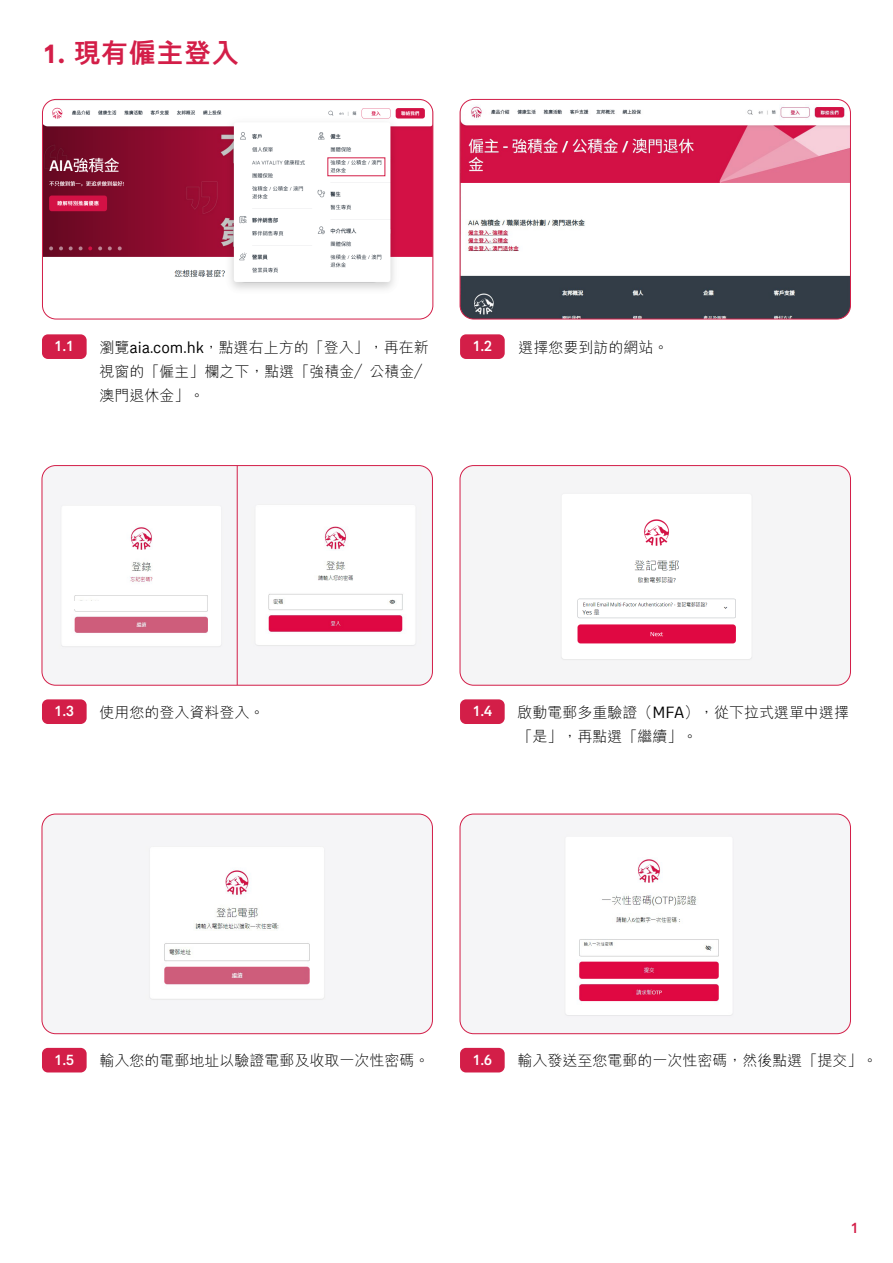
<style>
.page{position:relative;width:893px;height:1263px;background:#fff}
.page>*{position:absolute;margin:0;border:0;box-sizing:border-box;transform-origin:0 0}
.t1{font:800 27px "M Hei HK";letter-spacing:.025em;color:#d31e48}
.t2{font:300 15px/24px "M Hei HK";color:#000;text-align:justify}
.t3{font:500 15px "AIA Everest";color:#fff}
.t4{font:500 15px "AIA Everest";color:#d31e48}
.s1{font-family:"AIA Everest";font-weight:700}
.s2{font-family:"AIA Everest";font-weight:400;font-size:16.5px}
</style>
<div class="page">
<div style="left:42px;top:334px;width:45px;height:25px;background:#d31e48;border-radius:6px"></div>
<div style="left:460px;top:334px;width:45px;height:25px;background:#d31e48;border-radius:6px"></div>
<div style="left:42px;top:699px;width:45px;height:25px;background:#d31e48;border-radius:6px"></div>
<img style="left:42px;top:99px;width:391px;height:220px">
<div style="left:42px;top:99px;width:391px;height:220px;border:1px solid #d31e48;border-radius:14px"></div>
<img style="left:460px;top:99px;width:390px;height:220px">
<div style="left:460px;top:99px;width:391px;height:220px;border:1px solid #d31e48;border-radius:14px"></div>
<img style="left:42px;top:466px;width:181px;height:218px">
<div style="left:168px;top:601px;width:21px;height:8px;background:#fff"></div>
<img style="left:236px;top:467px;width:195px;height:217px">
<hr style="left:237px;top:466px;width:1px;height:219px;background:#d31e48">
<div style="left:74px;top:601px;width:30px;height:8px;background:#fff"></div>
<div style="left:42px;top:465px;width:391px;height:221px;border:1px solid #d31e48;border-radius:14px"></div>
<div style="left:460px;top:699px;width:45px;height:25px;background:#d31e48;border-radius:6px"></div>
<img style="left:460px;top:466px;width:389px;height:218px">
<div style="left:460px;top:465px;width:391px;height:221px;border:1px solid #d31e48;border-radius:14px"></div>
<div style="left:42px;top:1048px;width:45px;height:24px;background:#d31e48;border-radius:6px"></div>
<img style="left:42px;top:814px;width:390px;height:220px">
<div style="left:42px;top:814px;width:391px;height:220px;border:1px solid #d31e48;border-radius:14px"></div>
<div style="left:460px;top:1048px;width:45px;height:24px;background:#d31e48;border-radius:6px"></div>
<img style="left:564px;top:834px;width:170px;height:184px">
<div style="left:809px;top:814px;width:41px;height:220px;background:#f5f5f7"></div>
<div style="left:460px;top:814px;width:49px;height:220px;background:#f5f5f7"></div>
<div style="left:582px;top:947px;width:22px;height:6px;background:#fff"></div>
<div style="left:460px;top:814px;width:391px;height:220px;border:1px solid #d31e48;border-radius:14px"></div>
<h1 class="t1" style="left:43px;top:39px;width:198px"><span class="s1">1.</span> 現有僱主登入</h1>
<p class="t2" style="left:99px;top:335px;width:332px">瀏覽<span class="s2">aia.com.hk</span>，點選右上方的「登入」，再在新視窗的「僱主」欄之下，點選「強積金／公積金／澳門退休金」。</p>
<p class="t3" style="left:54px;top:338px;width:21px">1.1</p>
<p class="t3" style="left:472px;top:338px;width:21px">1.2</p>
<p class="t2" style="left:519px;top:335px;width:151px">選擇您要到訪的網站。</p>
<p class="t3" style="left:54px;top:703px;width:21px">1.3</p>
<p class="t2" style="left:99px;top:699px;width:166px">使用您的登入資料登入。</p>
<p class="t3" style="left:472px;top:703px;width:21px">1.4</p>
<p class="t2" style="left:517px;top:700px;width:333px">啟動電郵多重驗證（<span class="s2">MFA</span>），從下拉式選單中選擇「是」，再點選「繼續」。</p>
<p class="t3" style="left:54px;top:1051px;width:21px">1.5</p>
<p class="t2" style="left:99px;top:1048px;width:331px">輸入您的電郵地址以驗證電郵及收取一次性密碼。</p>
<p class="t3" style="left:472px;top:1051px;width:21px">1.6</p>
<p class="t2" style="left:517px;top:1048px;width:361px">輸入發送至您電郵的一次性密碼，然後點選「提交」。</p>
<p class="t4" style="left:850px;top:1219px;width:10px">1</p>
</div>
